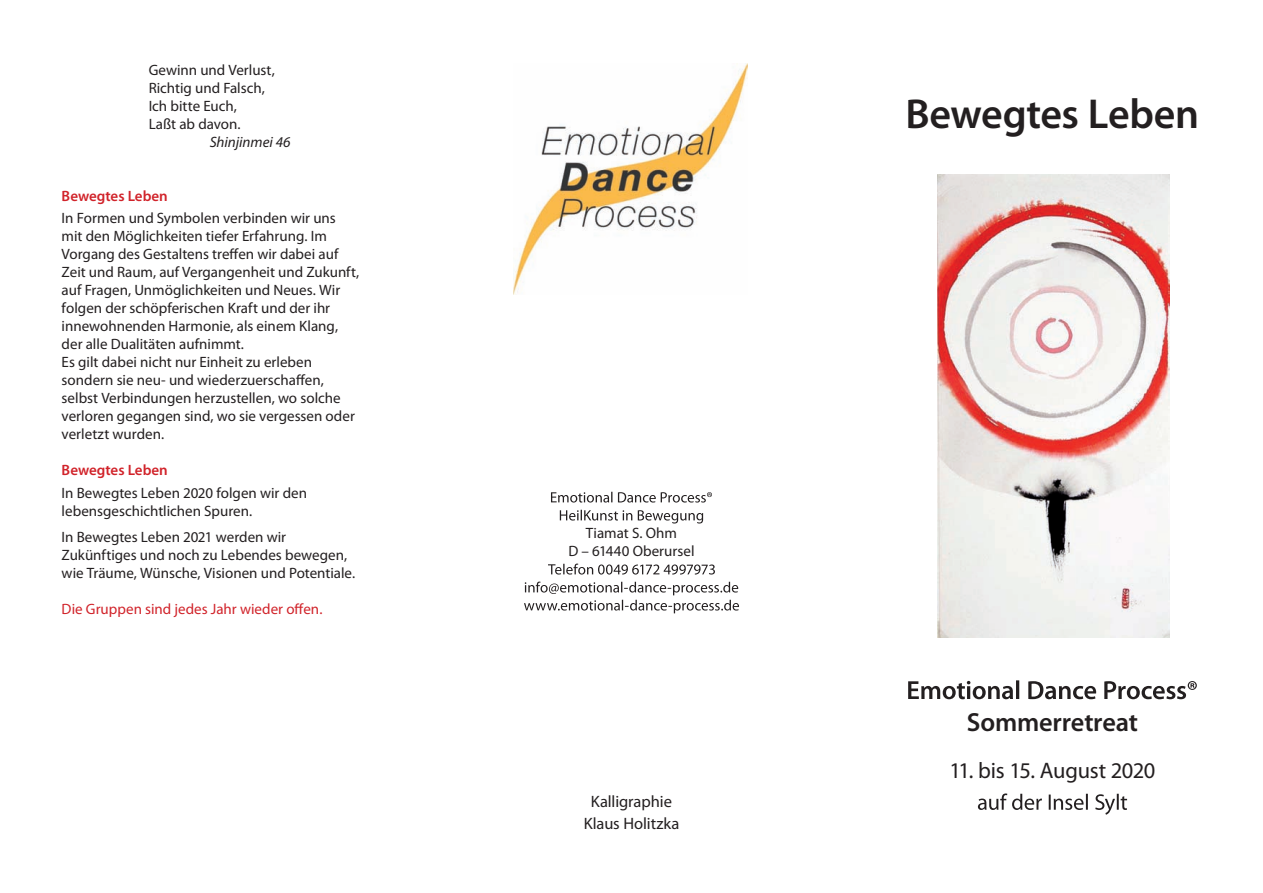
<style>
.page{position:relative;width:1263px;height:893px;background:#fff}
.page>*{position:absolute;margin:0;border:0;box-sizing:border-box;transform-origin:0 0}
.t1{font:600 42px "Myriad Pro";letter-spacing:-.01em;color:#231f20}
.t2{font:600 26.25px "Myriad Pro";letter-spacing:-.005em;color:#231f20}
.t3{font:22.5px "Myriad Pro";letter-spacing:-.015em;color:#231f20}
.t4{font:16.5px/21.6px "Myriad Pro";letter-spacing:-.005em;color:#231f20;text-align:center}
.t5{font:15px/18px "Myriad Pro";color:#231f20}
.t6{font:15px "Myriad Pro";color:#d1232a}
.t7{font:600 15px "Myriad Pro";color:#d1232a}
.t8{font:italic 15px "Myriad Pro";color:#231f20}
</style>
<div class="page">
<svg style="left:908px;top:680px;width:289px;height:19px"></svg>
<svg style="left:978px;top:793px;width:149px;height:22px"></svg>
<svg style="left:551px;top:492px;width:161px;height:11px"></svg>
<svg style="left:560px;top:510px;width:143px;height:13px"></svg>
<svg style="left:548px;top:564px;width:167px;height:11px"></svg>
<svg style="left:524px;top:582px;width:215px;height:31px"></svg>
<img style="left:514px;top:64px;width:233px;height:230px">
<img style="left:938px;top:174px;width:232px;height:464px">
<p class="t5" style="left:149px;top:61px;width:128px">Gewinn und Verlust,<br>Richtig und Falsch,<br>Ich bitte Euch,<br>Laßt ab davon.</p>
<p class="t8" style="left:210px;top:133px;width:82px">Shinjinmei 46</p>
<p class="t7" style="left:62px;top:186px;width:108px">Bewegtes Leben</p>
<p class="t5" style="left:62px;top:209px;width:299px">In Formen und Symbolen verbinden wir uns mit den Möglichkeiten tiefer Erfahrung. Im Vorgang des Gestaltens treffen wir dabei auf Zeit und Raum, auf Vergangenheit und Zukunft, auf Fragen, Unmöglichkeiten und Neues. Wir folgen der schöpferischen Kraft und der ihr innewohnenden Harmonie, als einem Klang, der alle Dualitäten aufnimmt.<br>Es gilt dabei nicht nur Einheit zu erleben sondern sie neu- und wiederzuerschaffen, selbst Verbindungen herzustellen, wo solche verloren gegangen sind, wo sie vergessen oder verletzt wurden.</p>
<p class="t7" style="left:62px;top:461px;width:108px">Bewegtes Leben</p>
<p class="t5" style="left:62px;top:483px;width:247px">In Bewegtes Leben 2020 folgen wir den lebensgeschichtlichen Spuren.</p>
<p class="t5" style="left:62px;top:528px;width:295px">In Bewegtes Leben 2021 werden wir<br>Zukünftiges und noch zu Lebendes bewegen, wie Träume, Wünsche, Visionen und Potentiale.</p>
<p class="t6" style="left:62px;top:600px;width:262px">Die Gruppen sind jedes Jahr wieder offen.</p>
<p class="t5" style="left:568px;top:524px;width:128px;text-align:center">Tiamat S. Ohm<br>D – 61440 Oberursel</p>
<p class="t4" style="left:584px;top:790px;width:97px">Kalligraphie<br>Klaus Holitzka</p>
<h1 class="t1" style="left:906px;top:88px;width:295px">Bewegtes Leben</h1>
<h2 class="t2" style="left:967px;top:706px;width:173px">Sommerretreat</h2>
<h3 class="t3" style="left:950px;top:757px;width:207px">11. bis 15. August 2020</h3>
</div>
